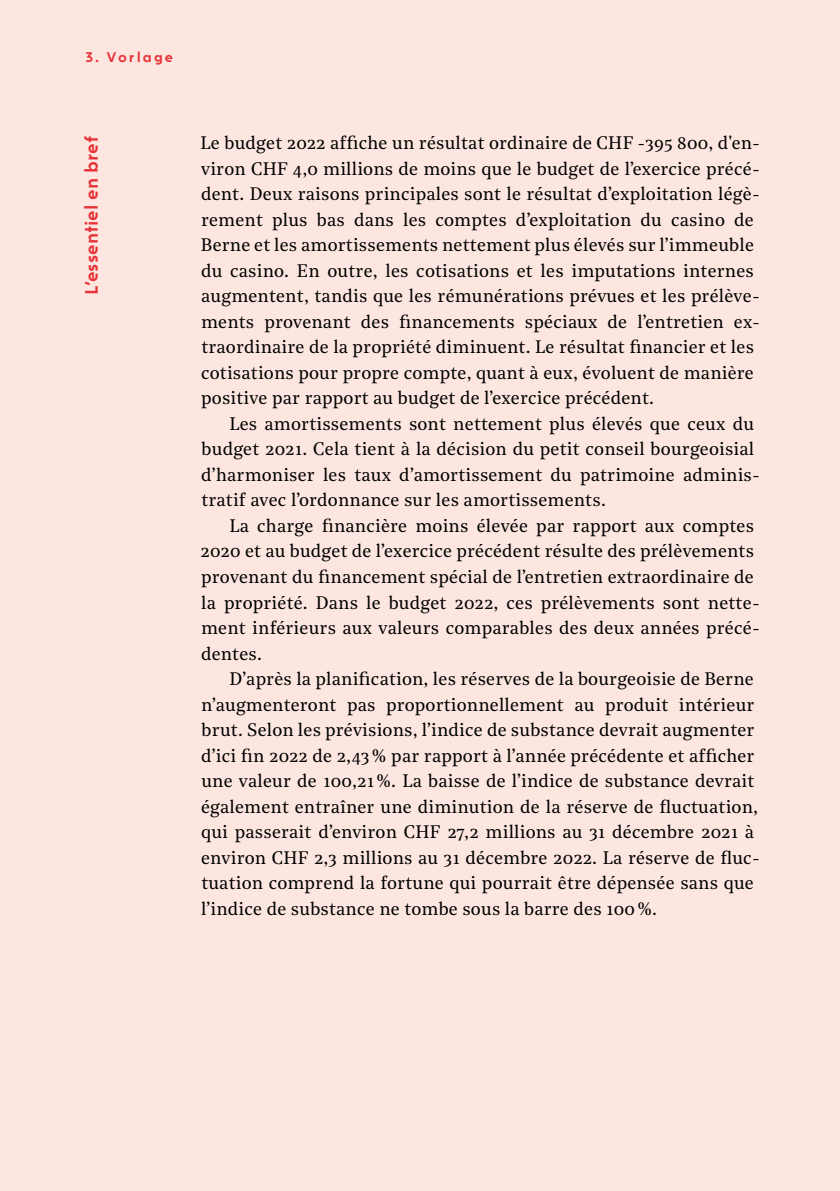
<style>
.page{position:relative;width:840px;height:1191px;background:#fff}
.page>*{position:absolute;margin:0;border:0;box-sizing:border-box;transform-origin:0 0}
.Fliesstext_9Pt_Einzu{font:18px/25.6px "Noe Text";letter-spacing:.01em;color:#000}
.Fliesstext_9Pt_FR{font:18px/25.6px "Noe Text";letter-spacing:.01em;color:#000}
.t1{font:700 18px "Funkis C.2";color:#e73237}
.t2{font:700 14px "Funkis C.2";letter-spacing:.14em;color:#e73237}
</style>
<div class="page">
<div style="left:0;top:0;width:839px;height:1191px;background:#fce6df"></div>
<p class="t2" style="left:85px;top:49px;width:89px">3. Vorlage</p>
<p class="t1" style="left:81px;top:295px;width:160px;rotate:-90deg">L’essentiel en bref</p>
<p class="Fliesstext_9Pt_FR" style="left:200px;top:129px;width:560px">Le budget 2022 affiche un résultat ordinaire de CHF -395 800, d'en&shy;viron CHF 4,0 millions de moins que le budget de l’exercice précé&shy;dent. Deux raisons principales sont le résultat d’exploitation légè&shy;rement plus bas dans les comptes d’exploitation du casino de Berne et les amortissements nettement plus élevés sur l’immeuble du casino. En outre, les cotisations et les imputations internes augmentent, tandis que les rémunérations prévues et les prélève&shy;ments provenant des financements spéciaux de l’entretien ex&shy;traordinaire de la propriété diminuent. Le résultat financier et les cotisations pour propre compte, quant à eux, évoluent de manière positive par rapport au budget de l’exercice précédent.</p>
<p class="Fliesstext_9Pt_Einzu" style="left:201px;top:410px;width:559px;text-indent:28px">Les amortissements sont nettement plus élevés que ceux du budget 2021. Cela tient à la décision du petit conseil bourgeoisial d’harmoniser les taux d’amortissement du patrimoine adminis&shy;tratif avec l’ordonnance sur les amortissements.</p>
<p class="Fliesstext_9Pt_Einzu" style="left:200px;top:512px;width:560px;text-indent:29px">La charge financière moins élevée par rapport aux comptes 2020 et au budget de l’exercice précédent résulte des prélèvements provenant du financement spécial de l’entretien extraordinaire de la propriété. Dans le budget 2022, ces prélèvements sont nette&shy;ment inférieurs aux valeurs comparables des deux années précé&shy;dentes.</p>
<p class="Fliesstext_9Pt_Einzu" style="left:201px;top:665px;width:559px;text-indent:28px">D’après la planification, les réserves de la bourgeoisie de Berne n’augmenteront pas proportionnellement au produit intérieur brut. Selon les prévisions, l’indice de substance devrait augmenter d’ici fin 2022 de 2,43 % par rapport à l’année précédente et afficher une valeur de 100,21 %. La baisse de l’indice de substance devrait également entraîner une diminution de la réserve de fluctuation, qui passerait d’environ CHF 27,2 millions au 31 décembre 2021 à environ CHF 2,3 millions au 31 décembre 2022. La réserve de fluc&shy;tuation comprend la fortune qui pourrait être dépensée sans que l’indice de substance ne tombe sous la barre des 100 %.</p>
</div>
